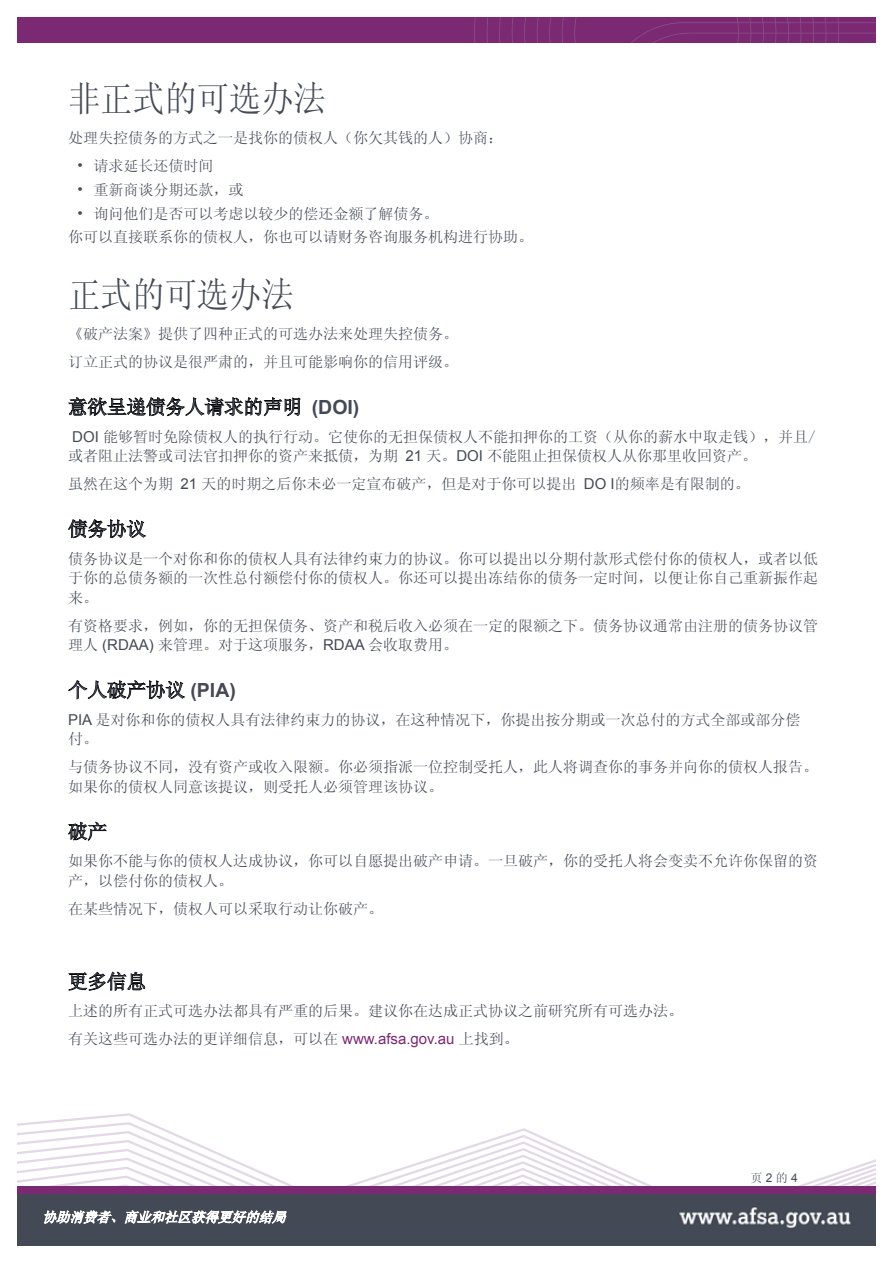
<style>
.page{position:relative;width:893px;height:1263px;background:#fff}
.page>*{position:absolute;margin:0;border:0;box-sizing:border-box;transform-origin:0 0}
.t1{font:36px "Sim Sun";color:#444a55;scale:.89 1}
.t2{font:19.5px "Sim Sun";color:#444a55}
.t3{font:15px/19.5px "Sim Sun";color:#444a55}
.t4{font:12px "Sim Sun";color:#444a55}
.s1{font-family:"Arial";font-weight:700}
.s2{font-family:"Arial"}
.s3{font-family:"Arial";color:#7b2972}
</style>
<div class="page">
<div style="left:17px;top:17px;width:859px;height:26px;background:#7b2972"></div>
<svg style="left:17px;top:1122px;width:513px;height:9px"></svg>
<svg style="left:17px;top:1131px;width:533px;height:9px"></svg>
<svg style="left:17px;top:1140px;width:553px;height:9px"></svg>
<svg style="left:17px;top:1149px;width:573px;height:9px"></svg>
<svg style="left:17px;top:1158px;width:859px;height:9px"></svg>
<svg style="left:17px;top:1167px;width:859px;height:7px"></svg>
<svg style="left:17px;top:1174px;width:859px;height:7px"></svg>
<div style="left:17px;top:1191px;width:859px;height:55px;background:#444a55"></div>
<svg style="left:474px;top:17px;width:402px;height:26px"></svg>
<svg style="left:68px;top:397px;width:233px;height:20px"></svg>
<svg style="left:68px;top:519px;width:78px;height:20px"></svg>
<svg style="left:68px;top:680px;width:117px;height:20px"></svg>
<svg style="left:68px;top:821px;width:39px;height:20px"></svg>
<svg style="left:68px;top:971px;width:78px;height:20px"></svg>
<svg style="left:17px;top:1181px;width:859px;height:46px"></svg>
<h1 class="t1" style="left:68px;top:80px;width:291px">非正式的可选办法</h1>
<p class="t3" style="left:68px;top:128px;width:437px">处理失控债务的方式之一是找你的债权人（你欠其钱的人）协商：</p>
<p class="t3" style="left:77px;top:156px;width:139px">• 请求延长还债时间</p>
<p class="t3" style="left:77px;top:180px;width:169px">• 重新商谈分期还款，或</p>
<p class="t3" style="left:68px;top:201px;width:467px;line-height:23.7px;text-indent:9px">• 询问他们是否可以考虑以较少的偿还金额了解债务。<br>你可以直接联系你的债权人，你也可以请财务咨询服务机构进行协助。</p>
<h1 class="t1" style="left:68px;top:276px;width:255px">正式的可选办法</h1>
<p class="t3" style="left:68px;top:320px;width:392px;line-height:28px">《破产法案》提供了四种正式的可选办法来处理失控债务。订立正式的协议是很严肃的，并且可能影响你的信用评级。</p>
<h2 class="t2" style="left:68px;top:397px;width:293px">意欲呈递债务人请求的声明 <span class="s1">(DOI)</span></h2>
<p class="t3" style="left:68px;top:426px;width:749px"><span class="s2">DOI</span> 能够暂时免除债权人的执行行动。它使你的无担保债权人不能扣押你的工资（从你的薪水中取走钱），并且/或者阻止法警或司法官扣押你的资产来抵债，为期 <span class="s2">21</span> 天。<span class="s2">DOI</span> 不能阻止担保债权人从你那里收回资产。</p>
<p class="t3" style="left:68px;top:474px;width:683px">虽然在这个为期 <span class="s2">21</span> 天的时期之后你未必一定宣布破产，但是对于你可以提出 <span class="s2">DO I</span>的频率是有限制的。</p>
<h2 class="t2" style="left:68px;top:519px;width:79px">债务协议</h2>
<p class="t3" style="left:68px;top:548px;width:752px;text-align:justify">债务协议是一个对你和你的债权人具有法律约束力的协议。你可以提出以分期付款形式偿付你的债权人，或者以低于你的总债务额的一次性总付额偿付你的债权人。你还可以提出冻结你的债务一定时间，以便让你自己重新振作起来。</p>
<p class="t3" style="left:68px;top:615px;width:752px">有资格要求，例如，你的无担保债务、资产和税后收入必须在一定的限额之下。债务协议通常由注册的债务协议管理人 <span class="s2">(RDAA)</span> 来管理。对于这项服务，<span class="s2">RDAA</span> 会收取费用。</p>
<h2 class="t2" style="left:68px;top:680px;width:169px">个人破产协议 <span class="s1">(PIA)</span></h2>
<p class="t3" style="left:68px;top:709px;width:734px"><span class="s2">PIA</span> 是对你和你的债权人具有法律约束力的协议，在这种情况下，你提出按分期或一次总付的方式全部或部分偿付。</p>
<p class="t3" style="left:68px;top:757px;width:752px">与债务协议不同，没有资产或收入限额。你必须指派一位控制受托人，此人将调查你的事务并向你的债权人报告。如果你的债权人同意该提议，则受托人必须管理该协议。</p>
<h2 class="t2" style="left:68px;top:821px;width:41px">破产</h2>
<p class="t3" style="left:68px;top:851px;width:752px">如果你不能与你的债权人达成协议，你可以自愿提出破产申请。一旦破产，你的受托人将会变卖不允许你保留的资产，以偿付你的债权人。</p>
<p class="t3" style="left:68px;top:898px;width:317px">在某些情况下，债权人可以采取行动让你破产。</p>
<h2 class="t2" style="left:68px;top:971px;width:79px">更多信息</h2>
<p class="t3" style="left:68px;top:997px;width:617px;line-height:28px">上述的所有正式可选办法都具有严重的后果。建议你在达成正式协议之前研究所有可选办法。有关这些可选办法的更详细信息，可以在 <span class="s3">www.afsa.gov.au</span> 上找到。</p>
<p class="t4" style="left:751px;top:1172px;width:49px">页 <span class="s2">2</span> 的 <span class="s2">4</span></p>
</div>
